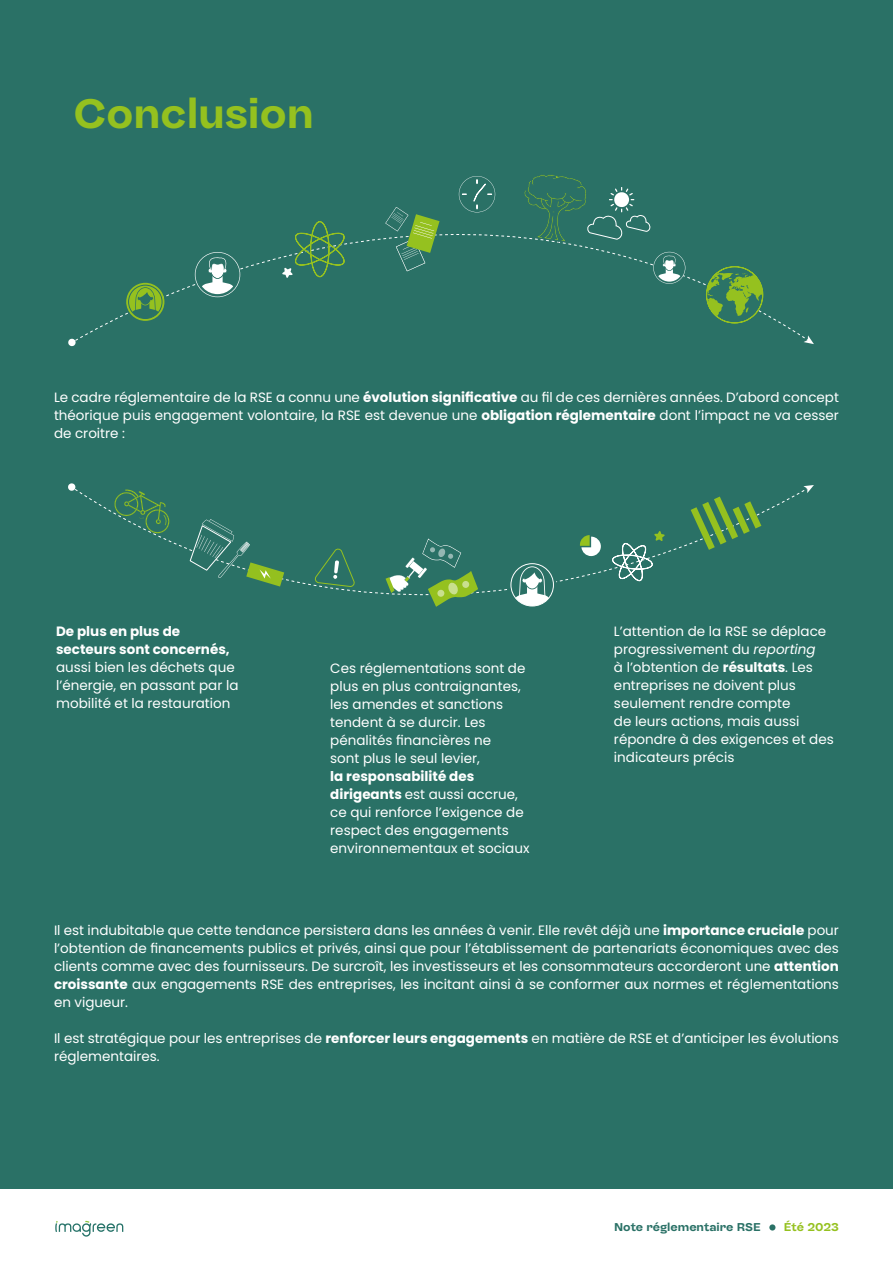
<style>
.page{position:relative;width:893px;height:1263px;background:#fff}
.page>*{position:absolute;margin:0;border:0;box-sizing:border-box;transform-origin:0 0}
.t1{font:700 43.5px "Sombra";color:#95c11f}
.t2{font:13.5px/18px "Poppins";color:#fff}
.t3{font:700 13.5px/18px "Poppins";color:#fff}
.t4{font:700 12px "Sombra";color:#2a7166}
.t5{font:700 12px "Sombra";letter-spacing:-.005em;color:#95c11f}
.s1{font-weight:700}
.s2{font-style:italic}
</style>
<div class="page">
<div style="left:0;top:0;width:893px;height:1188px;background:#2a7166"></div>
<svg style="left:76px;top:489px;width:727px;height:105px"></svg>
<svg style="left:803px;top:485px;width:11px;height:8px"></svg>
<svg style="left:68px;top:483px;width:8px;height:8px"></svg>
<svg style="left:612px;top:531px;width:53px;height:50px"></svg>
<svg style="left:691px;top:497px;width:70px;height:53px"></svg>
<svg style="left:508px;top:561px;width:48px;height:48px"></svg>
<svg style="left:511px;top:566px;width:42px;height:40px"></svg>
<div style="left:511px;top:563px;width:43px;height:43px;border:1px solid #fff;border-radius:50%"></div>
<svg style="left:113px;top:489px;width:58px;height:46px"></svg>
<svg style="left:190px;top:519px;width:94px;height:67px"></svg>
<svg style="left:386px;top:538px;width:94px;height:69px"></svg>
<svg style="left:580px;top:535px;width:21px;height:21px"></svg>
<svg style="left:314px;top:547px;width:42px;height:40px"></svg>
<svg style="left:55px;top:1221px;width:68px;height:15px"></svg>
<svg style="left:769px;top:1224px;width:6px;height:6px"></svg>
<svg style="left:68px;top:338px;width:8px;height:9px"></svg>
<svg style="left:804px;top:335px;width:10px;height:9px"></svg>
<svg style="left:706px;top:266px;width:57px;height:57px"></svg>
<svg style="left:282px;top:221px;width:65px;height:57px"></svg>
<svg style="left:195px;top:252px;width:45px;height:45px"></svg>
<svg style="left:126px;top:283px;width:38px;height:38px"></svg>
<svg style="left:129px;top:287px;width:33px;height:31px"></svg>
<div style="left:128px;top:285px;width:34px;height:34px;border:1px solid #2a7166;border-radius:50%"></div>
<svg style="left:385px;top:207px;width:55px;height:64px"></svg>
<svg style="left:523px;top:175px;width:162px;height:109px"></svg>
<svg style="left:459px;top:176px;width:36px;height:36px"></svg>
<h1 class="t1" style="left:73px;top:90px;width:242px">Conclusion</h1>
<p class="t2" style="left:54px;top:389px;width:786px;text-align:justify">Le cadre réglementaire de la RSE a connu une <span class="s1">évolution significative</span> au fil de ces dernières années. D’abord concept théorique puis engagement volontaire, la RSE est devenue une <span class="s1">obligation réglementaire</span> dont l’impact ne va cesser de croitre :</p>
<p class="t3" style="left:56px;top:622px;width:175px">De plus en plus de secteurs sont concernés,</p>
<p class="t2" style="left:56px;top:659px;width:184px">aussi bien les déchets que l’énergie, en passant par la mobilité et la restauration</p>
<p class="t2" style="left:330px;top:660px;width:197px">Ces réglementations sont de plus en plus contraignantes, les amendes et sanctions tendent à se durcir. Les pénalités financières ne<br>sont plus le seul levier,</p>
<p class="t2" style="left:330px;top:768px;width:201px"><span class="s1">la responsabilité des dirigeants</span> est aussi accrue, ce qui renforce l’exigence de respect des engagements environnementaux et sociaux</p>
<p class="t2" style="left:614px;top:623px;width:221px">L’attention de la RSE se déplace progressivement du <span class="s2">reporting<br></span>à l’obtention de <span class="s1">résultats</span>. Les entreprises ne doivent plus seulement rendre compte<br>de leurs actions, mais aussi répondre à des exigences et des indicateurs précis</p>
<p class="t2" style="left:54px;top:922px;width:786px;text-align:justify">Il est indubitable que cette tendance persistera dans les années à venir. Elle revêt déjà une <span class="s1">importance cruciale</span> pour l’obtention de financements publics et privés, ainsi que pour l’établissement de partenariats économiques avec des clients comme avec des fournisseurs. De surcroît, les investisseurs et les consommateurs accorderont une <span class="s1">attention croissante</span> aux engagements RSE des entreprises, les incitant ainsi à se conformer aux normes et réglementations en vigueur.</p>
<p class="t2" style="left:54px;top:1030px;width:786px">Il est stratégique pour les entreprises de <span class="s1">renforcer leurs engagements</span> en matière de RSE et d’anticiper les évolutions réglementaires.</p>
<p class="t4" style="left:614px;top:1221px;width:148px">Note réglementaire RSE</p>
<p class="t5" style="left:784px;top:1221px;width:57px">Été 2023</p>
</div>
